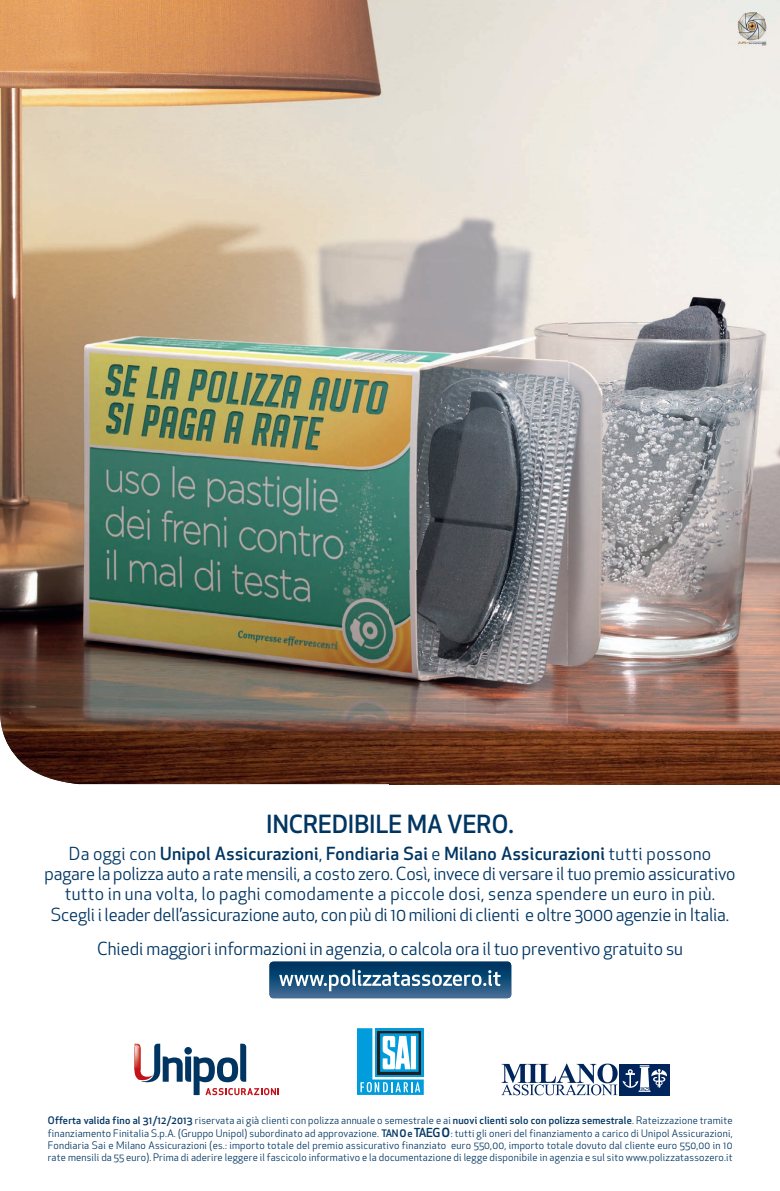
<style>
.page{position:relative;width:780px;height:1191px;background:#fff}
.page>*{position:absolute;margin:0;border:0;box-sizing:border-box;transform-origin:0 0}
.t1{font:500 24.4px "Apex New";color:#003562}
.t2{font:17.6px/20.3px "Apex New";letter-spacing:-.01em;color:#003562;text-align:center}
.t3{font:10.1px/12.1px "Apex New";letter-spacing:.02em;color:#003562;text-align:justify}
.s1{font-weight:500}
.s2{font-weight:500;font-size:12.1px}
.s3{font-weight:500;font-size:14.8px}
</style>
<div class="page">
<svg style="left:134px;top:1043px;width:145px;height:53px"></svg>
<svg style="left:357px;top:1028px;width:67px;height:67px"></svg>
<div style="left:619px;top:1064px;width:50px;height:31px;background:#00255d"></div>
<svg style="left:501px;top:1063px;width:166px;height:32px"></svg>
<svg style="left:269px;top:961px;width:242px;height:37px;background:#3a688d"></svg>
<img style="left:0;top:0;width:780px;height:784px">
<img style="left:737px;top:12px;width:29px;height:34px">
<h1 class="t1" style="left:266px;top:807px;width:249px">INCREDIBILE MA VERO.</h1>
<p class="t2" style="left:45px;top:843px;width:692px">Da oggi con <span class="s1">Unipol Assicurazioni</span>, <span class="s1">Fondiaria Sai</span> e <span class="s1">Milano Assicurazioni</span> tutti possono pagare la polizza auto a rate mensili, a costo zero. Così, invece di versare il tuo premio assicurativo tutto in una volta, lo paghi comodamente a piccole dosi, senza spendere un euro in più.<br>Scegli i leader dell’assicurazione auto, con più di 10 milioni di clienti e oltre 3000 agenzie in Italia.</p>
<h2 class="t2" style="left:97px;top:938px;width:587px">Chiedi maggiori informazioni in agenzia, o calcola ora il tuo preventivo gratuito su</h2>
<p class="t3" style="left:48px;top:1114px;width:686px"><span class="s1">Offerta valida fino al 31/12/2013</span> riservata ai già clienti con polizza annuale o semestrale e ai <span class="s1">nuovi clienti solo con polizza semestrale</span>. Rateizzazione tramite finanziamento Finitalia S.p.A. (Gruppo Unipol) subordinato ad approvazione. <span class="s1">TAN</span> <span class="s2">0</span> <span class="s1">e</span> <span class="s2">TAEG</span> <span class="s3">0</span>: tutti gli oneri del finanziamento a carico di Unipol Assicurazioni, Fondiaria Sai e Milano Assicurazioni (es.: importo totale del premio assicurativo finanziato euro 550,00, importo totale dovuto dal cliente euro 550,00 in 10 rate mensili da 55 euro). Prima di aderire leggere il fascicolo informativo e la documentazione di legge disponibile in agenzia e sul sito www.polizzatassozero.it</p>
</div>
